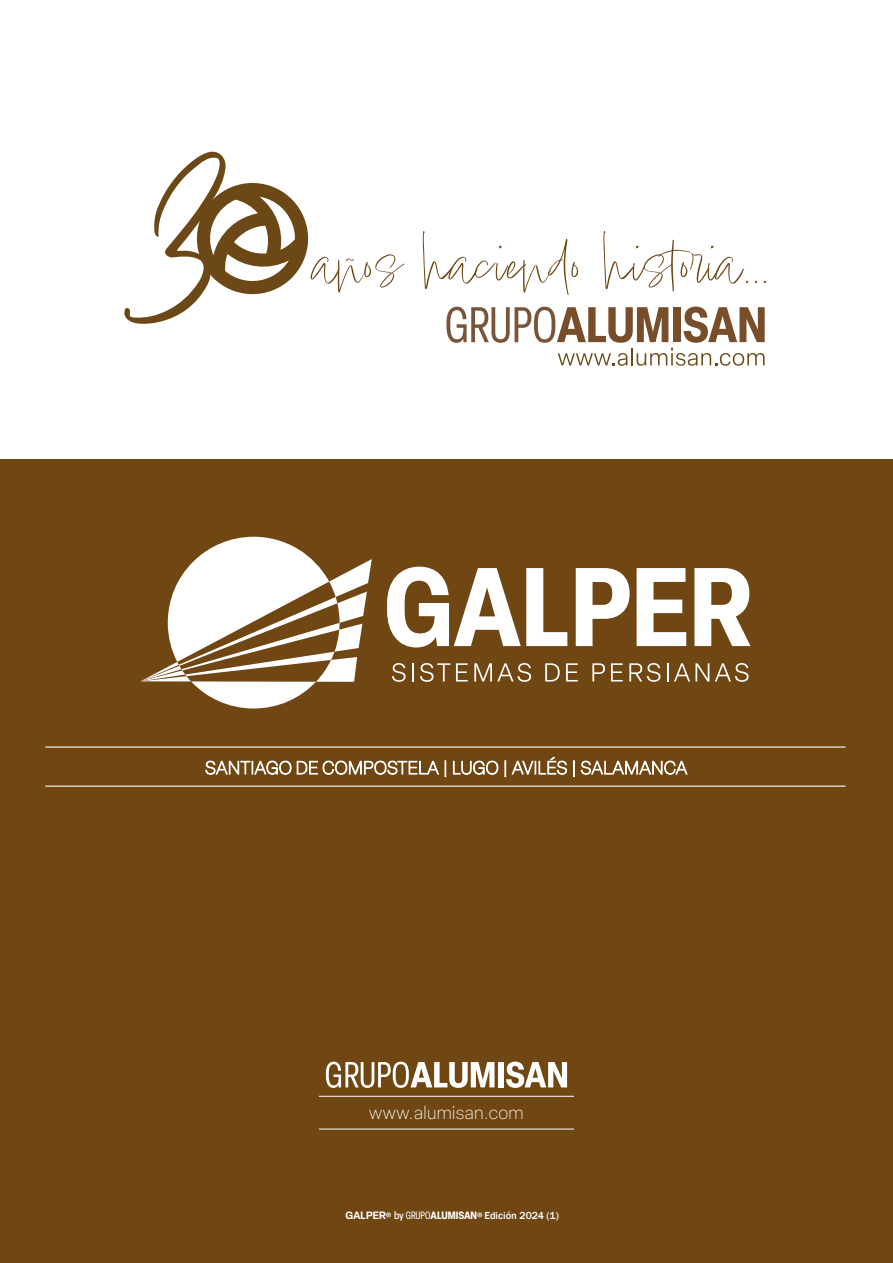
<style>
.page{position:relative;width:893px;height:1263px;background:#fff}
.page>*{position:absolute;margin:0;border:0;box-sizing:border-box;transform-origin:0 0}
.t1{font:68.7px "Lindsey Signature";color:#6d4817}
.t2{font:200 18px "Elza";letter-spacing:.02em;color:#fff}
.t3{font:500 10.5px "Franklin Gothic";color:#fff}
.s1{font-family:"Elza";font-weight:600}
.s2{font-family:"Elza";font-weight:400;font-size:9px}
.s3{font-family:"Elza";font-stretch:condensed}
.s4{font-family:"Elza";font-weight:400;font-stretch:condensed}
.s5{font-family:"Elza";font-weight:700;font-stretch:condensed}
</style>
<div class="page">
<div style="left:0;top:459px;width:893px;height:804px;background:#704613"></div>
<hr style="left:319px;top:1129px;width:255px;height:1px;background:#fff">
<hr style="left:319px;top:1096px;width:255px;height:1px;background:#fff">
<svg style="left:326px;top:1062px;width:168px;height:26px"></svg>
<div style="left:498px;top:1062px;width:5px;height:25px;background:#fff"></div>
<svg style="left:506px;top:1061px;width:61px;height:27px"></svg>
<hr style="left:45px;top:746px;width:800px;height:2px;background:#fff">
<hr style="left:45px;top:785px;width:800px;height:2px;background:#fff">
<svg style="left:205px;top:757px;width:483px;height:20px"></svg>
<svg style="left:140px;top:537px;width:232px;height:171px"></svg>
<svg style="left:392px;top:663px;width:14px;height:19px"></svg>
<svg style="left:412px;top:663px;width:2px;height:18px"></svg>
<svg style="left:420px;top:663px;width:30px;height:19px"></svg>
<svg style="left:456px;top:663px;width:12px;height:18px"></svg>
<svg style="left:474px;top:663px;width:57px;height:19px"></svg>
<svg style="left:545px;top:663px;width:15px;height:18px"></svg>
<svg style="left:566px;top:663px;width:12px;height:18px"></svg>
<svg style="left:592px;top:663px;width:13px;height:18px"></svg>
<svg style="left:611px;top:663px;width:12px;height:18px"></svg>
<svg style="left:629px;top:663px;width:31px;height:19px"></svg>
<svg style="left:667px;top:663px;width:1px;height:18px"></svg>
<svg style="left:674px;top:663px;width:35px;height:18px"></svg>
<svg style="left:715px;top:663px;width:34px;height:19px"></svg>
<svg style="left:387px;top:567px;width:180px;height:80px"></svg>
<svg style="left:576px;top:568px;width:54px;height:78px"></svg>
<svg style="left:637px;top:568px;width:49px;height:78px"></svg>
<svg style="left:694px;top:568px;width:56px;height:78px"></svg>
<svg style="left:124px;top:152px;width:185px;height:172px"></svg>
<svg style="left:446px;top:307px;width:319px;height:59px"></svg>
<h1 class="t1" style="left:312px;top:221px;width:459px">años haciendo historia...</h1>
<h2 class="t2" style="left:369px;top:1101px;width:156px">www.alumisan.com</h2>
<p class="t3" style="left:345px;top:1209px;width:215px"><span class="s1">GALPER</span><span class="s2">®</span> <span class="s3">by</span> <span class="s4">GRUPO</span><span class="s5">ALUMISAN</span><span class="s2">®</span> Edición 2024 (1)</p>
</div>
